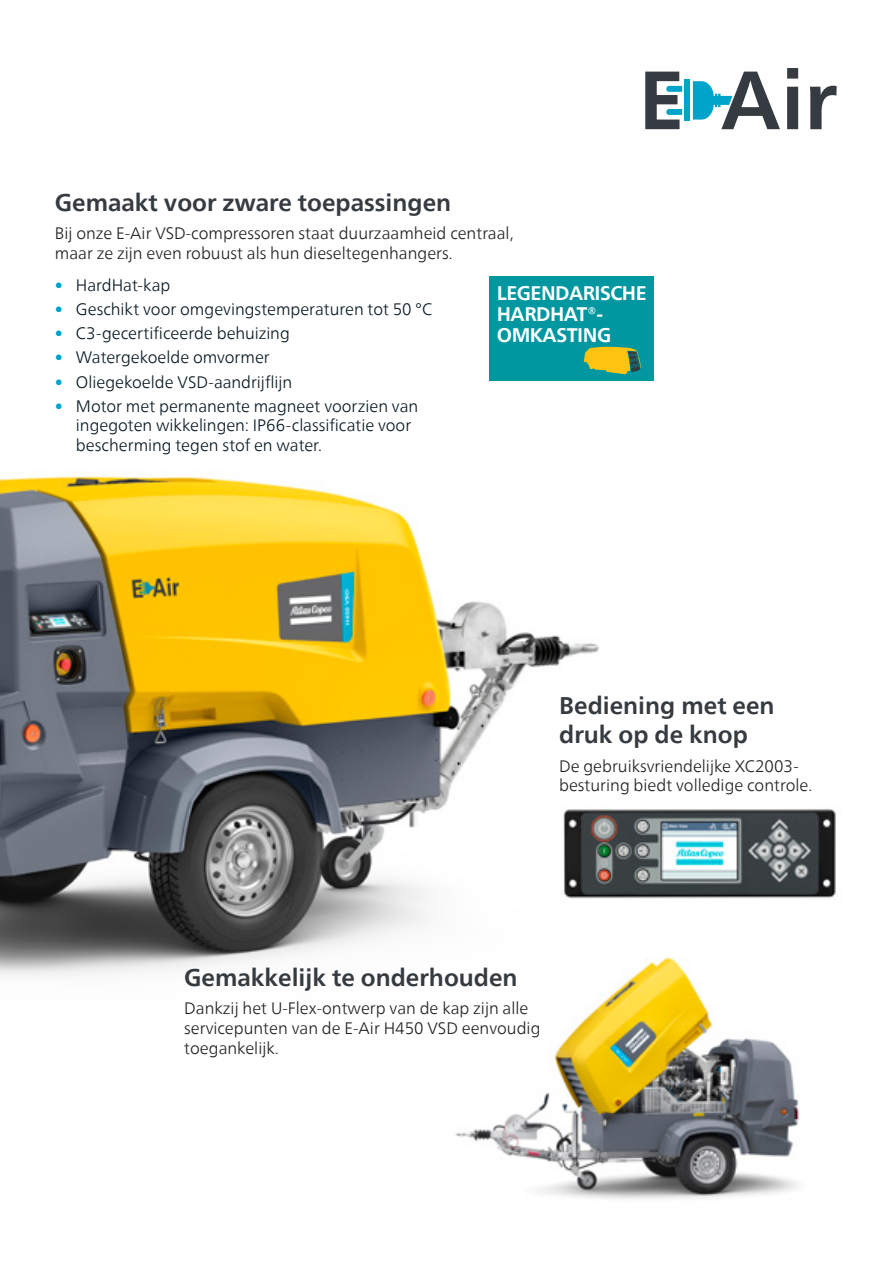
<style>
.page{position:relative;width:893px;height:1263px;background:#fff}
.page>*{position:absolute;margin:0;border:0;box-sizing:border-box;transform-origin:0 0}
.t1{font:700 24px/28.8px "Neue Frutiger World";color:#353b40}
.t2{font:700 19.65px/20.9px "Neue Frutiger World";letter-spacing:-.025em;color:#fff}
.t3{font:300 16.5px/19.8px "Neue Frutiger World";color:#231f20}
.t4{font:300 16.5px/19.8px "Neue Frutiger World";letter-spacing:-.005em;color:#071822}
.s1{color:#00a4ca}
</style>
<div class="page">
<img style="left:0;top:475px;width:599px;height:501px">
<div style="left:489px;top:276px;width:165px;height:105px;background:#0097a0"></div>
<svg style="left:584px;top:347px;width:57px;height:27px"></svg>
<div style="left:684px;top:79px;width:6px;height:42px;background:#00a4ca"></div>
<svg style="left:645px;top:72px;width:37px;height:57px"></svg>
<svg style="left:693px;top:68px;width:144px;height:61px"></svg>
<img style="left:559px;top:794px;width:277px;height:118px">
<img style="left:440px;top:945px;width:360px;height:254px">
<h1 class="t1" style="left:55px;top:187px;width:398px">Gemaakt voor zware toepassingen</h1>
<p class="t3" style="left:55px;top:223px;width:460px">Bij onze E-Air VSD-compressoren staat duurzaamheid centraal, maar ze zijn even robuust als hun dieseltegenhangers.</p>
<p class="t4" style="left:55px;top:276px;width:117px"><span class="s1">•</span> HardHat-kap</p>
<p class="t4" style="left:55px;top:300px;width:379px"><span class="s1">•</span> Geschikt voor omgevingstemperaturen tot 50 °C</p>
<p class="t4" style="left:55px;top:324px;width:236px"><span class="s1">•</span> C3-gecertificeerde behuizing</p>
<p class="t4" style="left:55px;top:348px;width:216px"><span class="s1">•</span> Watergekoelde omvormer</p>
<p class="t4" style="left:55px;top:372px;width:239px"><span class="s1">•</span> Oliegekoelde VSD-aandrijflijn</p>
<p class="t4" style="left:76px;top:396px;width:344px;text-indent:-21px"><span class="s1">•</span> Motor met permanente magneet voorzien van ingegoten wikkelingen: IP66-classificatie voor bescherming tegen stof en water.</p>
<p class="t2" style="left:497px;top:283px;width:152px">LEGENDARISCHE<br>HARDHAT®-<br>OMKASTING</p>
<h1 class="t1" style="left:559px;top:691px;width:217px">Bediening met een druk op de knop</h1>
<p class="t3" style="left:559px;top:756px;width:255px">De gebruiksvriendelijke XC2003- besturing biedt volledige controle.</p>
<h1 class="t1" style="left:184px;top:963px;width:335px">Gemakkelijk te onderhouden</h1>
<p class="t3" style="left:184px;top:999px;width:358px">Dankzij het U-Flex-ontwerp van de kap zijn alle servicepunten van de E-Air H450 VSD eenvoudig toegankelijk.</p>
</div>
